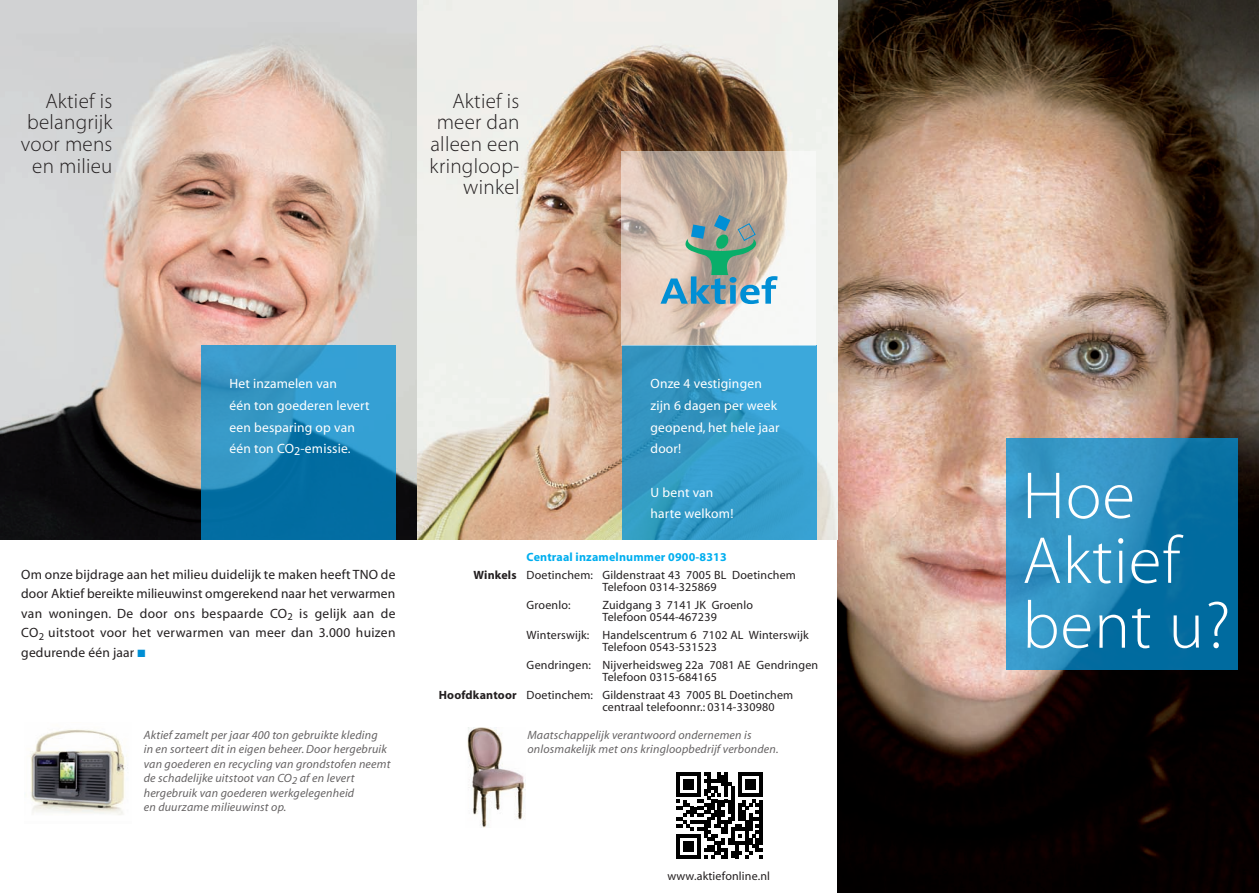
<style>
.page{position:relative;width:1259px;height:893px;background:#fff}
.page>*{position:absolute;margin:0;border:0;box-sizing:border-box;transform-origin:0 0}
.t1{font:67.05px/64.8px "Myriad MM 215 wt 600 wd";letter-spacing:.015em;color:#fff}
.t2{font:21px/21.6px "Myriad MM 215 wt 600 wd";letter-spacing:.015em;color:#231f20;text-align:right}
.t3{font:13.5px/19.5px "Myriad";letter-spacing:.025em;color:#231f20;text-align:justify}
.t4{font:13.5px/21.6px "Myriad";letter-spacing:.015em;color:#fff}
.t5{font:12px/12.8px "Myriad";letter-spacing:.015em;color:#231f20}
.t6{font:italic 12px/14.4px "Myriad";letter-spacing:.015em;color:rgb(35 31 32/.7)}
.s1{color:#008fd5}
.s2{font-weight:700;color:#00aeef}
.s3{font-weight:700}
</style>
<div class="page">
<img style="left:838px;top:0;width:421px;height:893px">
<img style="left:417px;top:0;width:421px;height:540px">
<svg style="left:0;top:0;width:417px;height:540px;background:#bfb1a9"></svg>
<div style="left:201px;top:345px;width:194px;height:195px;background:#008fd5;opacity:.75"></div>
<div style="left:622px;top:345px;width:194px;height:195px;background:#008fd5;opacity:.75"></div>
<div style="left:1006px;top:438px;width:231px;height:231px;background:#008fd5;opacity:.75"></div>
<div style="left:621px;top:151px;width:195px;height:194px;background:#fff;opacity:.5"></div>
<svg style="left:660px;top:215px;width:117px;height:89px;background:#9ab1ab"></svg>
<img style="left:30px;top:729px;width:96px;height:86px">
<img style="left:467px;top:728px;width:59px;height:99px">
<svg style="left:676px;top:772px;width:86px;height:86px"></svg>
<h2 class="t2" style="left:21px;top:92px;width:93px">Aktief is belangrijk voor mens en milieu</h2>
<h2 class="t2" style="left:429px;top:92px;width:92px">Aktief is meer dan alleen een kringloop&shy;winkel</h2>
<p class="t4" style="left:229px;top:374px;width:142px">Het inzamelen van<br>één ton goederen levert een besparing op van één ton CO<sub>2</sub>-emissie.</p>
<p class="t4" style="left:650px;top:374px;width:131px">Onze 4 vestigingen zijn 6 dagen per week geopend, het hele jaar door!</p>
<p class="t4" style="left:650px;top:482px;width:84px">U bent van harte welkom!</p>
<p class="t3" style="left:21px;top:566px;width:376px">Om onze bijdrage aan het milieu duidelijk te maken heeft TNO de door Aktief bereikte milieuwinst omgerekend naar het verwarmen van woningen. De door ons bespaarde CO<sub>2</sub> is gelijk aan de CO<sub>2</sub> uitstoot voor het verwarmen van meer dan 3.000 huizen gedurende één jaar <span class="s1">■</span></p>
<p class="t5" style="left:473px;top:550px;width:324px;line-height:17.2px;text-indent:53px"><span class="s2">Centraal inzamelnummer 0900-8313<br></span><span class="s3">Winkels</span> Doetinchem: Gildenstraat 43 7005 BL Doetinchem</p>
<p class="t5" style="left:602px;top:582px;width:116px">Telefoon 0314-325869</p>
<p class="t5" style="left:526px;top:599px;width:45px">Groenlo:</p>
<p class="t5" style="left:602px;top:599px;width:152px">Zuidgang 3 7141 JK Groenlo<br>Telefoon 0544-467239</p>
<p class="t5" style="left:602px;top:629px;width:208px;text-indent:-76px">Winterswijk: Handelscentrum 6 7102 AL Winterswijk<br>Telefoon 0543-531523</p>
<p class="t5" style="left:602px;top:659px;width:217px;text-indent:-76px">Gendringen: Nijverheidsweg 22a 7081 AE Gendringen<br>Telefoon 0315-684165</p>
<p class="t5" style="left:602px;top:689px;width:192px;text-indent:-164px"><span class="s3">Hoofdkantoor</span> Doetinchem: Gildenstraat 43 7005 BL Doetinchem centraal telefoonnr.: 0314-330980</p>
<p class="t6" style="left:144px;top:729px;width:248px">Aktief zamelt per jaar 400 ton gebruikte kleding<br>in en sorteert dit in eigen beheer. Door hergebruik van goederen en recycling van grondstofen neemt de schadelijke uitstoot van CO<sub>2</sub> af en levert hergebruik van goederen werkgelegenheid<br>en duurzame milieuwinst op.</p>
<p class="t6" style="left:527px;top:729px;width:253px">Maatschappelijk verantwoord ondernemen is onlosmakelijk met ons kringloopbedrijf verbonden.</p>
<p class="t5" style="left:667px;top:871px;width:104px">www.aktiefonline.nl</p>
<h1 class="t1" style="left:1022px;top:469px;width:210px">Hoe<br>Aktief bent u?</h1>
</div>
